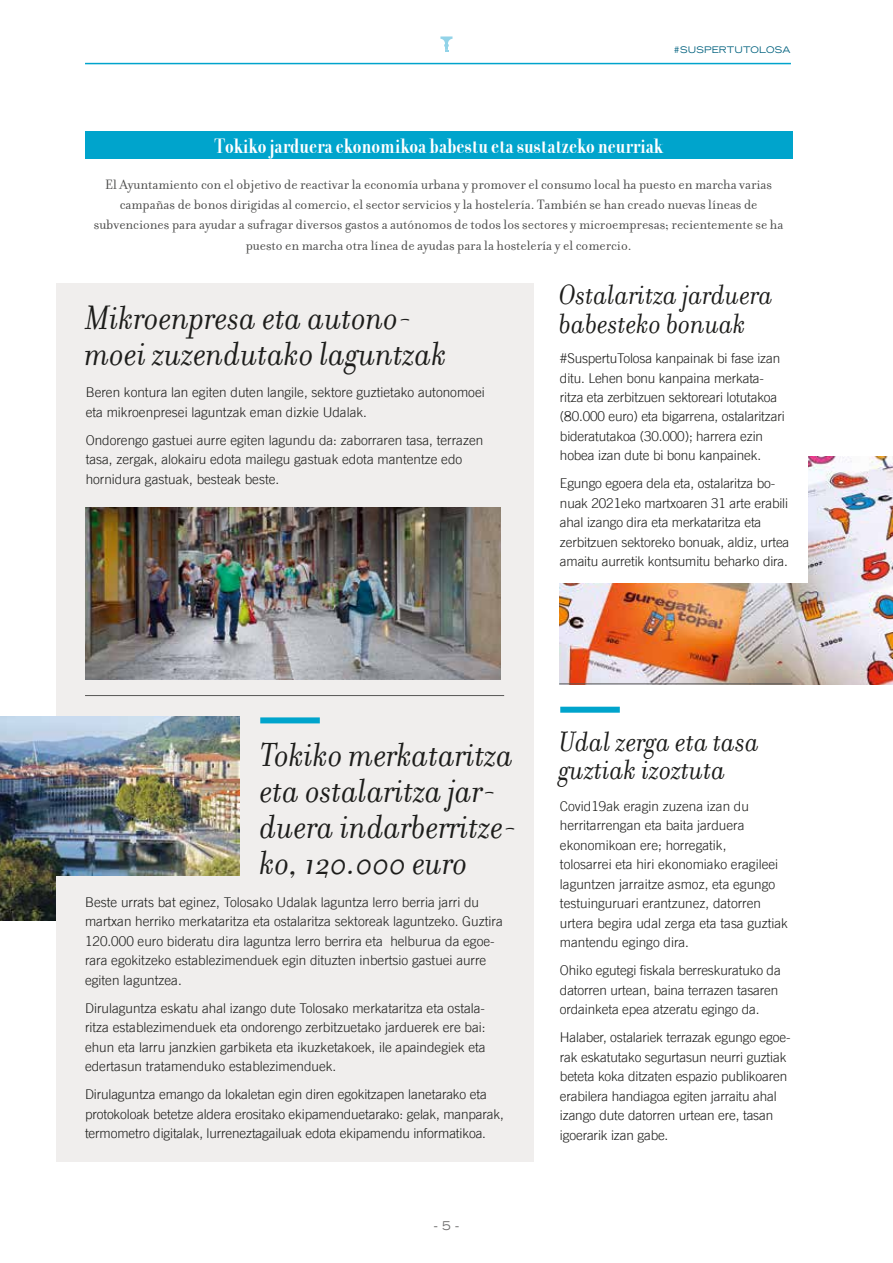
<style>
.page{position:relative;width:893px;height:1263px;background:#fff}
.page>*{position:absolute;margin:0;border:0;box-sizing:border-box;transform-origin:0 0}
.t1{font:italic 36px/36px "Filosofia";color:#1d1d1b}
.t2{font:italic 30px/28.5px "Filosofia";color:#1d1d1b}
.t3{font:700 22.5px "Filosofia Grand";color:#fff}
.t4{font:14.25px/20.2px "Filosofia";color:#4a4a49;text-align:center}
.t5{font:300 13.5px/19.5px "Trade Gothic LT";letter-spacing:-.01em;color:#1d1d1b}
.t6{font:expanded 12px "Trade Gothic LT";color:#706f6f}
.t7{font:expanded 9px "Trade Gothic LT";letter-spacing:.02em;color:#00617e}
</style>
<div class="page">
<svg style="left:440px;top:36px;width:12px;height:16px"></svg>
<hr style="left:85px;top:63px;width:706px;height:1px;background:#00a4cc">
<div style="left:56px;top:283px;width:477px;height:878px;background:#f0eeed"></div>
<img style="left:559px;top:456px;width:334px;height:228px">
<div style="left:548px;top:416px;width:260px;height:167px;background:#fff"></div>
<div style="left:260px;top:717px;width:60px;height:6px;background:#00a4cc"></div>
<img style="left:85px;top:507px;width:416px;height:173px">
<img style="left:0;top:716px;width:239px;height:205px">
<div style="left:560px;top:707px;width:60px;height:6px;background:#00a4cc"></div>
<hr style="left:85px;top:695px;width:419px;height:1px;background:#575756">
<div style="left:56px;top:877px;width:186px;height:151px;background:#f0eeed"></div>
<div style="left:85px;top:131px;width:707px;height:28px;background:#00a4cc"></div>
<hr style="left:559px;top:683px;width:233px;height:1px;background:#575756">
<p class="t7" style="left:673px;top:44px;width:119px">#SUSPERTUTOLOSA</p>
<h3 class="t3" style="left:214px;top:134px;width:450px">Tokiko jarduera ekonomikoa babestu eta sustatzeko neurriak</h3>
<p class="t4" style="left:94px;top:174px;width:691px">El Ayuntamiento con el objetivo de reactivar la economía urbana y promover el consumo local ha puesto en marcha varias campañas de bonos dirigidas al comercio, el sector servicios y la hostelería. También se han creado nuevas líneas de subvenciones para ayudar a sufragar diversos gastos a autónomos de todos los sectores y microempresas; recientemente se ha puesto en marcha otra línea de ayudas para la hostelería y el comercio.</p>
<h1 class="t1" style="left:85px;top:300px;width:363px">Mikroenpresa eta autono&shy;moei zuzendutako laguntzak</h1>
<p class="t5" style="left:86px;top:383px;width:401px">Beren kontura lan egiten duten langile, sektore guztietako autonomoei eta mikroenpresei laguntzak eman dizkie Udalak.</p>
<p class="t5" style="left:86px;top:430px;width:399px">Ondorengo gastuei aurre egiten lagundu da: zaborraren tasa, terrazen tasa, zergak, alokairu edota mailegu gastuak edota mantentze edo hornidura gastuak, besteak beste.</p>
<h2 class="t2" style="left:559px;top:281px;width:216px">Ostalaritza jarduera babesteko bonuak</h2>
<p class="t5" style="left:560px;top:348px;width:226px">#SuspertuTolosa kanpainak bi fase izan ditu. Lehen bonu kanpaina merkata&shy;ritza eta zerbitzuen sektoreari lotutakoa (80.000 euro) eta bigarrena, ostalaritzari bideratutakoa (30.000); harrera ezin hobea izan dute bi bonu kanpainek.</p>
<p class="t5" style="left:560px;top:474px;width:231px">Egungo egoera dela eta, ostalaritza bo&shy;nuak 2021eko martxoaren 31 arte erabili ahal izango dira eta merkataritza eta zerbitzuen sektoreko bonuak, aldiz, urtea amaitu aurretik kontsumitu beharko dira.</p>
<h1 class="t1" style="left:260px;top:738px;width:259px">Tokiko merkataritza eta ostalaritza jar&shy;duera indarberritze&shy;ko, 120.000 euro</h1>
<p class="t5" style="left:85px;top:892px;width:419px">Beste urrats bat eginez, Tolosako Udalak laguntza lerro berria jarri du martxan herriko merkataritza eta ostalaritza sektoreak laguntzeko. Guztira 120.000 euro bideratu dira laguntza lerro berrira eta helburua da egoe&shy;rara egokitzeko establezimenduek egin dituzten inbertsio gastuei aurre egiten laguntzea.</p>
<p class="t5" style="left:85px;top:998px;width:402px;text-align:justify">Dirulaguntza eskatu ahal izango dute Tolosako merkataritza eta ostala&shy;ritza establezimenduek eta ondorengo zerbitzuetako jarduerek ere bai: ehun eta larru janzkien garbiketa eta ikuzketakoek, ile apaindegiek eta edertasun tratamenduko establezimenduek.</p>
<p class="t5" style="left:85px;top:1084px;width:420px">Dirulaguntza emango da lokaletan egin diren egokitzapen lanetarako eta protokoloak betetze aldera erositako ekipamenduetarako: gelak, manparak, termometro digitalak, lurreneztagailuak edota ekipamendu informatikoa.</p>
<p class="t6" style="left:434px;top:1217px;width:27px">- 5 -</p>
<h2 class="t2" style="left:559px;top:728px;width:202px">Udal zerga eta tasa guztiak izoztuta</h2>
<p class="t5" style="left:560px;top:796px;width:230px">Covid19ak eragin zuzena izan du herritarrengan eta baita jarduera ekonomikoan ere; horregatik,<br>tolosarrei eta hiri ekonomiako eragileei laguntzen jarraitze asmoz, eta egungo testuinguruari erantzunez, datorren urtera begira udal zerga eta tasa guztiak mantendu egingo dira.</p>
<p class="t5" style="left:560px;top:961px;width:222px">Ohiko egutegi fiskala berreskuratuko da datorren urtean, baina terrazen tasaren ordainketa epea atzeratu egingo da.</p>
<p class="t5" style="left:560px;top:1027px;width:232px">Halaber, ostalariek terrazak egungo egoe&shy;rak eskatutako segurtasun neurri guztiak beteta koka ditzaten espazio publikoaren erabilera handiagoa egiten jarraitu ahal izango dute datorren urtean ere, tasan igoerarik izan gabe.</p>
</div>
